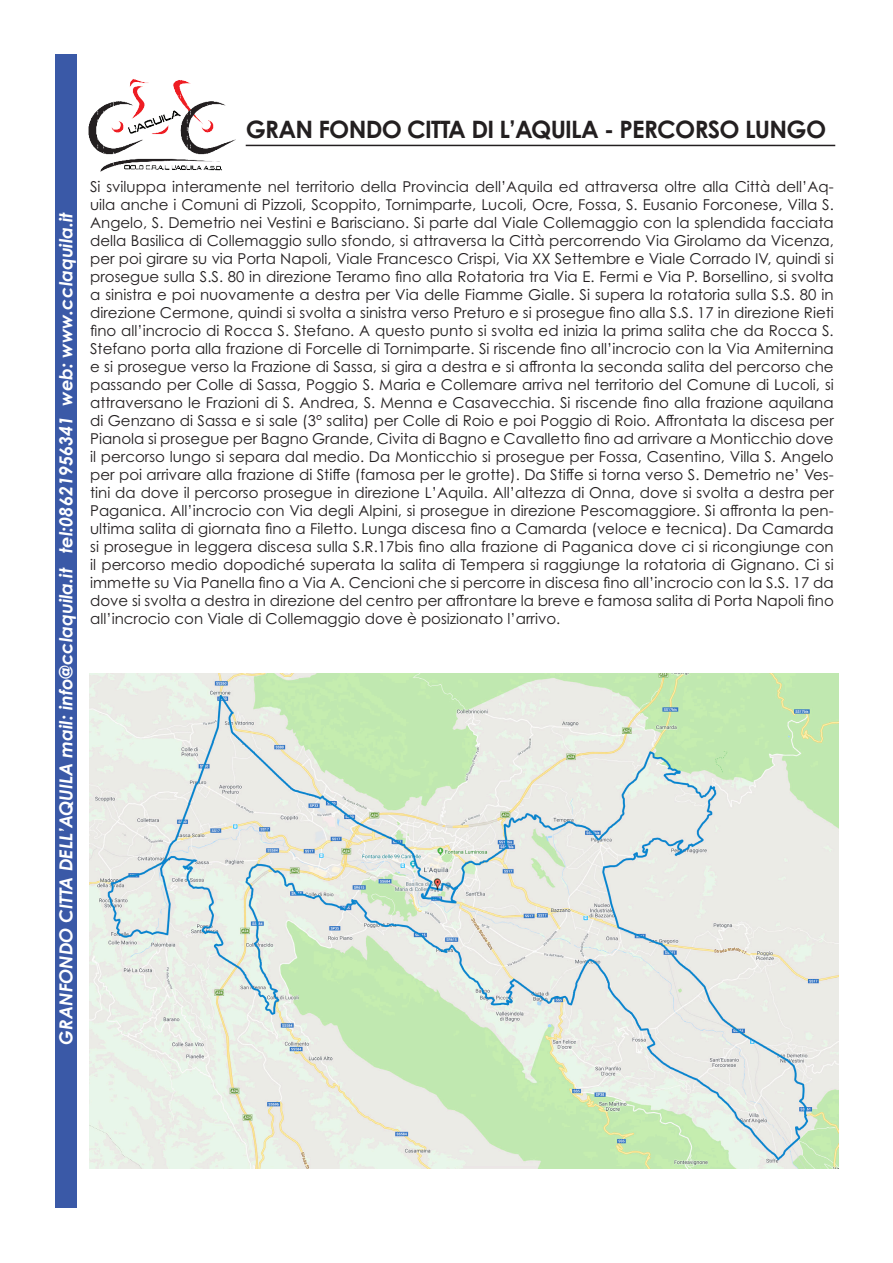
<style>
.page{position:relative;width:893px;height:1263px;background:#fff}
.page>*{position:absolute;margin:0;border:0;box-sizing:border-box;transform-origin:0 0}
.t1{font:700 24px "Century Gothic Pro";letter-spacing:-.03em;color:#231f20}
.t2{font:italic 700 18px "Century Gothic Pro";color:#fff}
.t3{font:15px/18px "Century Gothic Pro";color:#231f20;text-align:justify}
</style>
<div class="page">
<img style="left:88px;top:79px;width:148px;height:93px">
<hr style="left:246px;top:145px;width:589px;height:1px;background:#231f20">
<div style="left:55px;top:55px;width:22px;height:1153px;background:#3a59a7"></div>
<img style="left:90px;top:673px;width:749px;height:496px">
<p class="t1" style="left:246px;top:114px;width:582px">GRAN FONDO CITTA DI L’AQUILA - PERCORSO LUNGO</p>
<p class="t2" style="left:54px;top:1045px;width:834px;rotate:-90deg">GRANFONDO CITTA DELL’AQUILA mail: info@cclaquila.it tel:08621956341 web: www.cclaquila.it</p>
<p class="t3" style="left:90px;top:177px;width:745px">Si sviluppa interamente nel territorio della Provincia dell’Aquila ed attraversa oltre alla Città dell’Aq&shy;uila anche i Comuni di Pizzoli, Scoppito, Tornimparte, Lucoli, Ocre, Fossa, S. Eusanio Forconese, Villa S.<br>Angelo, S. Demetrio nei Vestini e Barisciano. Si parte dal Viale Collemaggio con la splendida facciata della Basilica di Collemaggio sullo sfondo, si attraversa la Città percorrendo Via Girolamo da Vicenza, per poi girare su via Porta Napoli, Viale Francesco Crispi, Via XX Settembre e Viale Corrado IV, quindi si prosegue sulla S.S. 80 in direzione Teramo fino alla Rotatoria tra Via E. Fermi e Via P. Borsellino, si svolta a sinistra e poi nuovamente a destra per Via delle Fiamme Gialle. Si supera la rotatoria sulla S.S. 80 in direzione Cermone, quindi si svolta a sinistra verso Preturo e si prosegue fino alla S.S. 17 in direzione Rieti fino all’incrocio di Rocca S. Stefano. A questo punto si svolta ed inizia la prima salita che da Rocca S.<br>Stefano porta alla frazione di Forcelle di Tornimparte. Si riscende fino all’incrocio con la Via Amiternina e si prosegue verso la Frazione di Sassa, si gira a destra e si affronta la seconda salita del percorso che passando per Colle di Sassa, Poggio S. Maria e Collemare arriva nel territorio del Comune di Lucoli, si attraversano le Frazioni di S. Andrea, S. Menna e Casavecchia. Si riscende fino alla frazione aquilana di Genzano di Sassa e si sale (3° salita) per Colle di Roio e poi Poggio di Roio. Affrontata la discesa per Pianola si prosegue per Bagno Grande, Civita di Bagno e Cavalletto fino ad arrivare a Monticchio dove il percorso lungo si separa dal medio. Da Monticchio si prosegue per Fossa, Casentino, Villa S. Angelo per poi arrivare alla frazione di Stiffe (famosa per le grotte). Da Stiffe si torna verso S. Demetrio ne’ Ves&shy;tini da dove il percorso prosegue in direzione L’Aquila. All’altezza di Onna, dove si svolta a destra per Paganica. All’incrocio con Via degli Alpini, si prosegue in direzione Pescomaggiore. Si affronta la pen&shy;ultima salita di giornata fino a Filetto. Lunga discesa fino a Camarda (veloce e tecnica). Da Camarda si prosegue in leggera discesa sulla S.R.17bis fino alla frazione di Paganica dove ci si ricongiunge con il percorso medio dopodiché superata la salita di Tempera si raggiunge la rotatoria di Gignano. Ci si immette su Via Panella fino a Via A. Cencioni che si percorre in discesa fino all’incrocio con la S.S. 17 da dove si svolta a destra in direzione del centro per affrontare la breve e famosa salita di Porta Napoli fino all’incrocio con Viale di Collemaggio dove è posizionato l’arrivo.</p>
</div>
